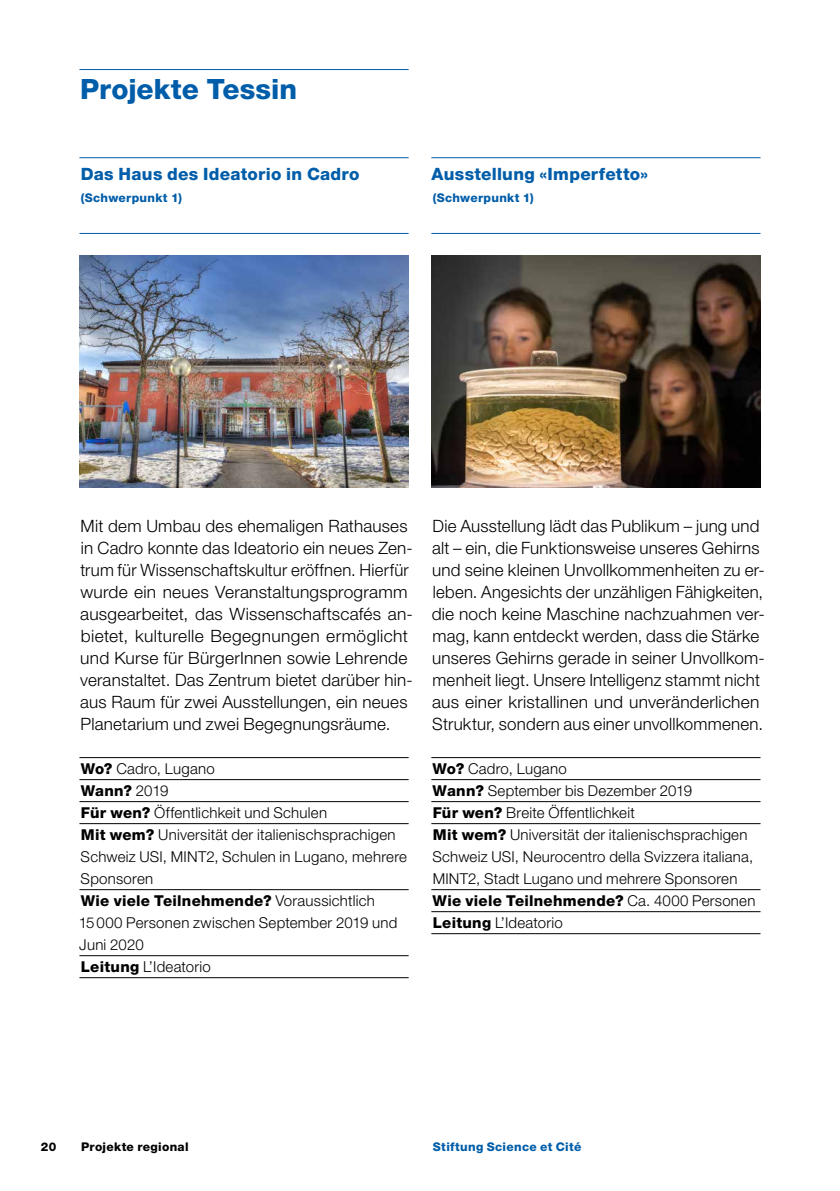
<style>
.page{position:relative;width:840px;height:1191px;background:#fff}
.page>*{position:absolute;margin:0;border:0;box-sizing:border-box;transform-origin:0 0}
.t1{font:800 28px "Helvetica Neue LT Std";color:#005da9}
.t2{font:300 17px/22px "Helvetica Neue LT Std";letter-spacing:.015em;color:#000}
.t3{font:800 17px "Helvetica Neue LT Std";letter-spacing:.015em;color:#005da9}
.t4{font:300 15px/22px "Helvetica Neue LT Std";letter-spacing:.015em;color:#000}
.t5{font:800 12px "Helvetica Neue LT Std";letter-spacing:.025em;color:#005da9}
.t6{font:800 12px "Helvetica Neue LT Std";letter-spacing:.025em;color:#000}
.s1{font-weight:800}
</style>
<div class="page">
<hr style="left:79px;top:157px;width:329px;height:1px;background:#005da9">
<hr style="left:79px;top:233px;width:329px;height:1px;background:#005da9">
<hr style="left:431px;top:157px;width:329px;height:1px;background:#005da9">
<hr style="left:431px;top:233px;width:329px;height:1px;background:#005da9">
<hr style="left:79px;top:757px;width:329px;height:1px;background:#000">
<hr style="left:79px;top:779px;width:329px;height:1px;background:#000">
<hr style="left:79px;top:801px;width:329px;height:1px;background:#000">
<hr style="left:79px;top:823px;width:329px;height:1px;background:#000">
<hr style="left:79px;top:889px;width:329px;height:1px;background:#000">
<hr style="left:79px;top:955px;width:329px;height:1px;background:#000">
<hr style="left:79px;top:977px;width:329px;height:1px;background:#000">
<hr style="left:431px;top:757px;width:329px;height:1px;background:#000">
<hr style="left:431px;top:779px;width:329px;height:1px;background:#000">
<hr style="left:431px;top:801px;width:329px;height:1px;background:#000">
<hr style="left:431px;top:823px;width:329px;height:1px;background:#000">
<hr style="left:431px;top:889px;width:329px;height:1px;background:#000">
<hr style="left:431px;top:911px;width:329px;height:1px;background:#000">
<hr style="left:431px;top:933px;width:329px;height:1px;background:#000">
<img style="left:431px;top:255px;width:329px;height:233px">
<hr style="left:79px;top:69px;width:329px;height:1px;background:#005da9">
<img style="left:79px;top:255px;width:329px;height:233px">
<h1 class="t1" style="left:80px;top:73px;width:218px">Projekte Tessin</h1>
<p class="t3" style="left:81px;top:163px;width:280px">Das Haus des Ideatorio in Cadro</p>
<p class="t5" style="left:81px;top:190px;width:102px">(Schwerpunkt 1)</p>
<p class="t3" style="left:431px;top:163px;width:218px">Ausstellung «Imperfetto»</p>
<p class="t5" style="left:432px;top:190px;width:102px">(Schwerpunkt 1)</p>
<p class="t2" style="left:80px;top:514px;width:334px">Mit dem Umbau des ehemaligen Rathauses in Cadro konnte das Ideatorio ein neues Zen&shy;trum für Wissenschaftskultur eröffnen. Hierfür wurde ein neues Veranstaltungsprogramm ausgearbeitet, das Wissenschaftscafés an&shy;bietet, kulturelle Begegnungen ermöglicht und Kurse für BürgerInnen sowie Lehrende veranstaltet. Das Zentrum bietet darüber hin&shy;aus Raum für zwei Ausstellungen, ein neues Planetarium und zwei Begegnungsräume.</p>
<p class="t4" style="left:79px;top:757px;width:329px"><span class="s1">Wo?</span> Cadro, Lugano<br><span class="s1">Wann?</span> 2019<br><span class="s1">Für wen?</span> Öffentlichkeit und Schulen<br><span class="s1">Mit wem?</span> Universität der italienischsprachigen<br>Schweiz USI, MINT2, Schulen in Lugano, mehrere<br>Sponsoren<br><span class="s1">Wie viele Teilnehmende?</span> Voraussichtlich<br>15000 Personen zwischen September 2019 und<br>Juni 2020<br><span class="s1">Leitung</span> L’Ideatorio</p>
<p class="t2" style="left:431px;top:514px;width:334px">Die Ausstellung lädt das Publikum – jung und alt – ein, die Funktionsweise unseres Gehirns und seine kleinen Unvollkommenheiten zu er&shy;leben. Angesichts der unzähligen Fähigkeiten, die noch keine Maschine nachzuahmen ver&shy;mag, kann entdeckt werden, dass die Stärke unseres Gehirns gerade in seiner Unvollkom&shy;menheit liegt. Unsere Intelligenz stammt nicht aus einer kristallinen und unveränderlichen Struktur, sondern aus einer unvollkommenen.</p>
<p class="t4" style="left:432px;top:757px;width:324px"><span class="s1">Wo?</span> Cadro, Lugano<br><span class="s1">Wann?</span> September bis Dezember 2019<br><span class="s1">Für wen?</span> Breite Öffentlichkeit<br><span class="s1">Mit wem?</span> Universität der italienischsprachigen Schweiz USI, Neurocentro della Svizzera italiana, MINT2, Stadt Lugano und mehrere Sponsoren <span class="s1">Wie viele Teilnehmende?</span> Ca. 4000 Personen <span class="s1">Leitung</span> L’Ideatorio</p>
<p class="t6" style="left:41px;top:1139px;width:17px">20</p>
<p class="t6" style="left:81px;top:1139px;width:109px">Projekte regional</p>
<p class="t5" style="left:432px;top:1139px;width:150px">Stiftung Science et Cité</p>
</div>
